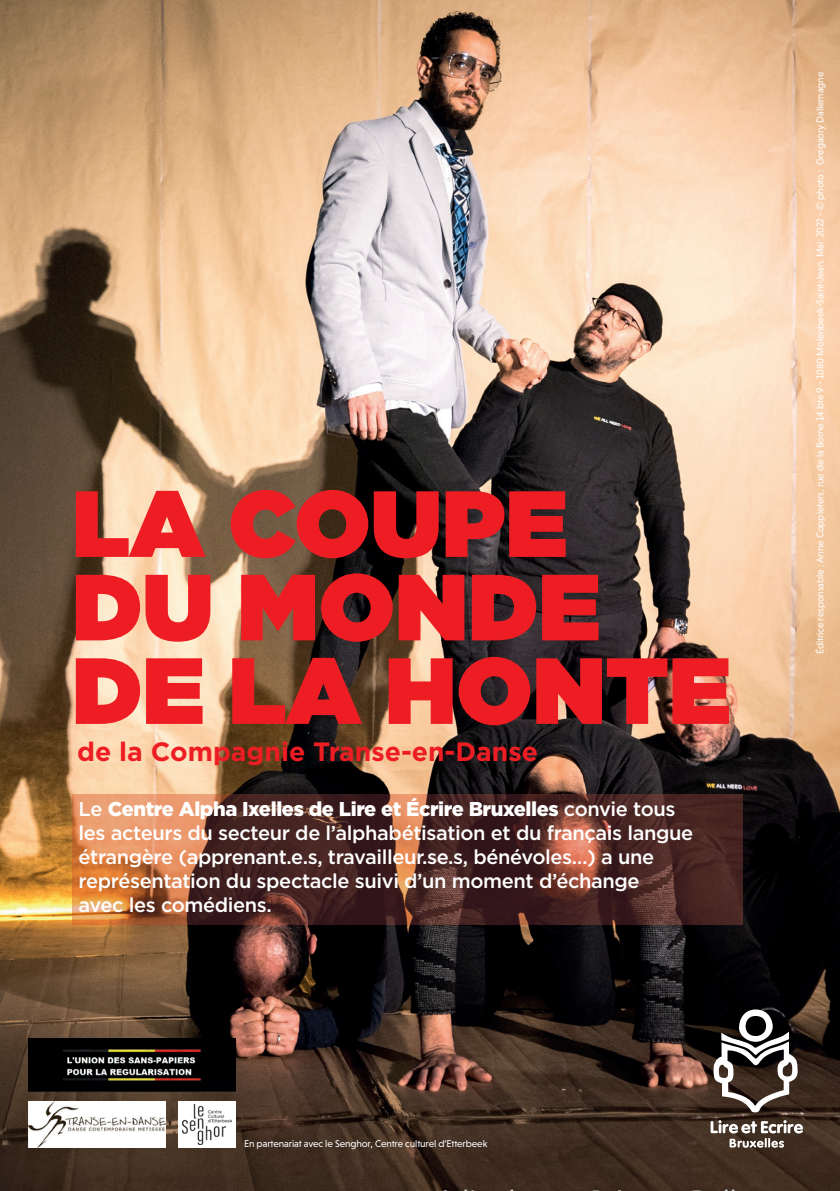
<style>
.page{position:relative;width:840px;height:1191px;background:#fff}
.page>*{position:absolute;margin:0;border:0;box-sizing:border-box;transform-origin:0 0}
.t1{font:900 93.6px/83.4px "Gotham";color:#ee1d23}
.t2{font:700 26.4px "Gotham";color:#ee1d23}
.t3{font:500 20px/24px "Gotham";letter-spacing:-.02em;color:#fff}
.t4{font:10px "Niveau Grotesk";letter-spacing:-.01em;color:#fff}
.s1{font-weight:900}
</style>
<div class="page">
<img style="left:0;top:0;width:839px;height:1191px">
<svg style="left:712px;top:1009px;width:85px;height:104px"></svg>
<svg style="left:710px;top:1120px;width:92px;height:27px"></svg>
<img style="left:72px;top:794px;width:669px;height:130px">
<img style="left:28px;top:1101px;width:137px;height:46px">
<img style="left:28px;top:1038px;width:207px;height:53px">
<div style="left:178px;top:1101px;width:57px;height:46px;background:#fff"></div>
<img style="left:182px;top:1104px;width:49px;height:40px">
<h1 class="t1" style="left:72px;top:480px;width:660px">LA COUPE<br>DU MONDE<br>DE LA HONTE</h1>
<h2 class="t2" style="left:77px;top:734px;width:462px">de la Compagnie Transe-en-Danse</h2>
<p class="t3" style="left:79px;top:797px;width:616px">Le <span class="s1">Centre Alpha Ixelles de Lire et Écrire Bruxelles</span> convie tous les acteurs du secteur de l’alphabétisation et du français langue étrangère (apprenant.e.s, travailleur.se.s, bénévoles…) a une représentation du spectacle suivi d’un moment d’échange<br>avec les comédiens.</p>
<p class="t4" style="left:813px;top:654px;width:583px;rotate:-90deg">Éditrice responsable : Anne Coppieters, rue de la Borne 14 bte 9 - 1080 Molenbeek-Saint-Jean. Mai 2022 - © photo : Gregaory Dallemagne</p>
<p class="t4" style="left:244px;top:1138px;width:245px">En partenariat avec le Senghor, Centre culturel d’Etterbeek</p>
</div>
